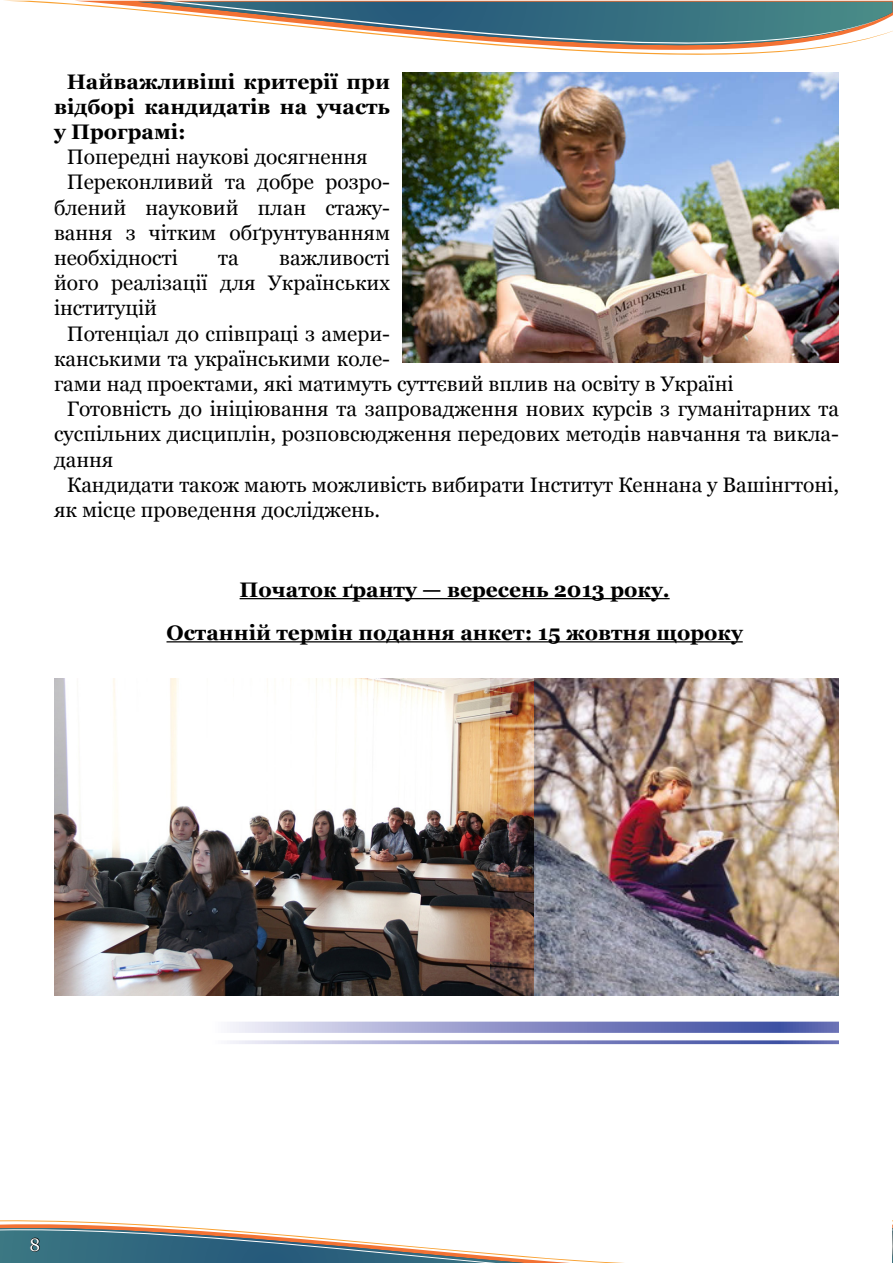
<style>
.page{position:relative;width:893px;height:1263px;background:#fff}
.page>*{position:absolute;margin:0;border:0;box-sizing:border-box;transform-origin:0 0}
.Рабочий{font:21px/25.2px "Georgia";color:#000;text-align:justify}
.Дедлайн{font:700 21px "Georgia";color:#000}
.Рабочий-2{font:700 21px/25.2px "Georgia";color:#000;text-align:justify}
.t1{font:18px "Georgia";color:#fff}
</style>
<div class="page">
<svg style="left:892px;top:1220px;width:1px;height:43px"></svg>
<svg style="left:11px;top:1px;width:882px;height:31px"></svg>
<svg style="left:138px;top:2px;width:754px;height:31px"></svg>
<svg style="left:158px;top:1px;width:729px;height:72px"></svg>
<svg style="left:0;top:1220px;width:624px;height:43px"></svg>
<hr style="left:240px;top:598px;width:430px;height:1px;background:#000">
<hr style="left:166px;top:641px;width:577px;height:1px;background:#000">
<img style="left:402px;top:73px;width:437px;height:290px">
<img style="left:54px;top:678px;width:437px;height:317px">
<svg style="left:230px;top:1022px;width:609px;height:11px;background:#8d93c8"></svg>
<svg style="left:230px;top:1040px;width:609px;height:4px;background:#979ccc"></svg>
<img style="left:491px;top:678px;width:348px;height:317px">
<p class="Рабочий-2" style="left:54px;top:69px;width:338px;text-indent:13px">Найважливіші критерії при відборі кандидатів на участь у Програмі:</p>
<p class="Рабочий" style="left:67px;top:145px;width:303px">Попередні наукові досягнення</p>
<p class="Рабочий" style="left:54px;top:170px;width:338px;text-indent:13px">Переконливий та добре розро&shy;блений науковий план стажу&shy;вання з чітким обґрунтуванням необхідності</p>
<p class="Рабочий" style="left:54px;top:246px;width:338px;text-indent:225px">важливості його реалізації для Українських інституцій</p>
<p class="Рабочий" style="left:54px;top:321px;width:681px;text-align:left;text-indent:13px">Потенціал до співпраці з амери-<br>канськими та українськими коле-<br>гами над проектами, які матимуть суттєвий вплив на освіту в Україні</p>
<p class="Рабочий" style="left:54px;top:397px;width:786px;text-indent:13px">Готовність до ініціювання та запровадження нових курсів з гуманітарних та суспільних дисциплін, розповсюдження передових методів навчання та викла&shy;дання</p>
<p class="Рабочий" style="left:54px;top:472px;width:786px;text-indent:13px">Кандидати також мають можливість вибирати Інститут Кеннана у Вашінгтоні, як місце проведення досліджень.</p>
<p class="Рабочий" style="left:218px;top:246px;width:22px">та</p>
<p class="Дедлайн" style="left:240px;top:576px;width:432px">Початок ґранту — вересень 2013 року.</p>
<p class="Дедлайн" style="left:166px;top:619px;width:578px">Останній термін подання анкет: 15 жовтня щороку</p>
<p class="t1" style="left:30px;top:1234px;width:12px">8</p>
</div>
